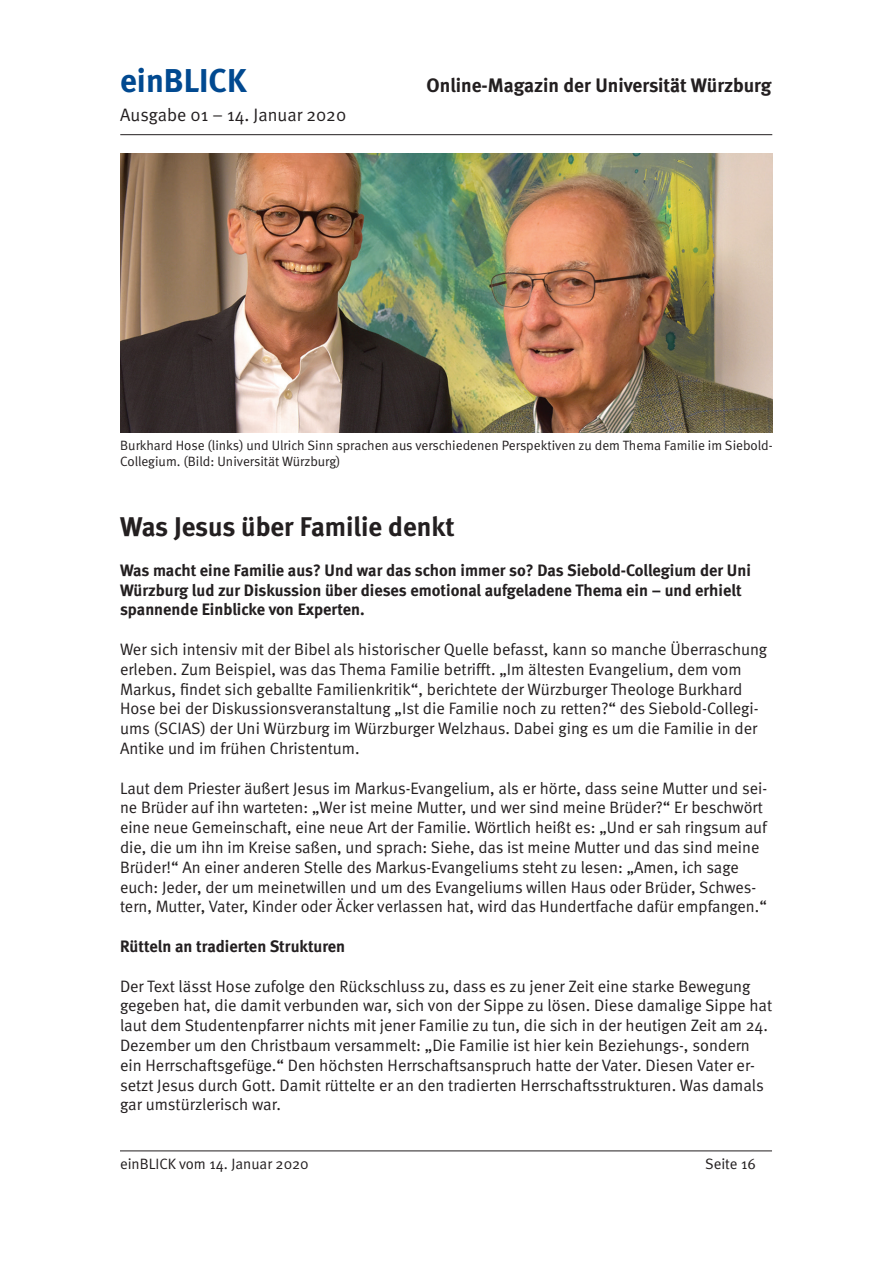
<style>
.page{position:relative;width:893px;height:1263px;background:#fff}
.page>*{position:absolute;margin:0;border:0;box-sizing:border-box;transform-origin:0 0}
.t1{font:700 33px "Meta";color:#014990}
.t2{font:700 27px "Meta";color:#231f20}
.t3{font:700 19.5px "Meta";color:#231f20}
.t4{font:18px "Meta Normal";color:#231f20}
.t5{font:16.5px/19.8px "Meta Normal";color:#231f20}
.t6{font:700 16.5px/19.8px "Meta";color:#231f20}
.t7{font:15px "Meta Normal";color:#231f20}
.t8{font:13.5px/16.2px "Meta Normal";color:#231f20}
</style>
<div class="page">
<hr style="left:120px;top:134px;width:652px;height:1px;background:#231f20">
<hr style="left:120px;top:1150px;width:652px;height:1px;background:#231f20">
<img style="left:120px;top:153px;width:653px;height:280px">
<h1 class="t1" style="left:120px;top:61px;width:128px">einBLICK</h1>
<p class="t3" style="left:427px;top:74px;width:346px">Online-Magazin der Universität Würzburg</p>
<p class="t4" style="left:120px;top:105px;width:228px">Ausgabe 01 – 14. Januar 2020</p>
<p class="t8" style="left:120px;top:437px;width:654px">Burkhard Hose (links) und Ulrich Sinn sprachen aus verschiedenen Perspektiven zu dem Thema Familie im Siebold-<br>Collegium. (Bild: Universität Würzburg)</p>
<h2 class="t2" style="left:120px;top:511px;width:336px">Was Jesus über Familie denkt</h2>
<p class="t6" style="left:120px;top:560px;width:632px">Was macht eine Familie aus? Und war das schon immer so? Das Siebold-Collegium der Uni<br>Würzburg lud zur Diskussion über dieses emotional aufgeladene Thema ein – und erhielt spannende Einblicke von Experten.</p>
<p class="t5" style="left:120px;top:639px;width:649px">Wer sich intensiv mit der Bibel als historischer Quelle befasst, kann so manche Überraschung erleben. Zum Beispiel, was das Thema Familie betrifft. „Im ältesten Evangelium, dem vom Markus, findet sich geballte Familienkritik“, berichtete der Würzburger Theologe Burkhard Hose bei der Diskussionsveranstaltung „Ist die Familie noch zu retten?“ des Siebold-Collegi&shy;ums (SCIAS) der Uni Würzburg im Würzburger Welzhaus. Dabei ging es um die Familie in der Antike und im frühen Christentum.</p>
<p class="t5" style="left:120px;top:778px;width:649px">Laut dem Priester äußert Jesus im Markus-Evangelium, als er hörte, dass seine Mutter und sei&shy;ne Brüder auf ihn warteten: „Wer ist meine Mutter, und wer sind meine Brüder?“ Er beschwört eine neue Gemeinschaft, eine neue Art der Familie. Wörtlich heißt es: „Und er sah ringsum auf die, die um ihn im Kreise saßen, und sprach: Siehe, das ist meine Mutter und das sind meine Brüder!“ An einer anderen Stelle des Markus-Evangeliums steht zu lesen: „Amen, ich sage euch: Jeder, der um meinetwillen und um des Evangeliums willen Haus oder Brüder, Schwes&shy;tern, Mutter, Vater, Kinder oder Äcker verlassen hat, wird das Hundertfache dafür empfangen.“</p>
<p class="t6" style="left:120px;top:936px;width:227px">Rütteln an tradierten Strukturen</p>
<p class="t5" style="left:120px;top:976px;width:654px">Der Text lässt Hose zufolge den Rückschluss zu, dass es zu jener Zeit eine starke Bewegung gegeben hat, die damit verbunden war, sich von der Sippe zu lösen. Diese damalige Sippe hat laut dem Studentenpfarrer nichts mit jener Familie zu tun, die sich in der heutigen Zeit am 24.<br>Dezember um den Christbaum versammelt: „Die Familie ist hier kein Beziehungs-, sondern ein Herrschaftsgefüge.“ Den höchsten Herrschaftsanspruch hatte der Vater. Diesen Vater er&shy;setzt Jesus durch Gott. Damit rüttelte er an den tradierten Herrschaftsstrukturen. Was damals gar umstürzlerisch war.</p>
<p class="t7" style="left:120px;top:1155px;width:190px">einBLICK vom 14. Januar 2020</p>
<p class="t7" style="left:705px;top:1155px;width:52px">Seite 16</p>
</div>
